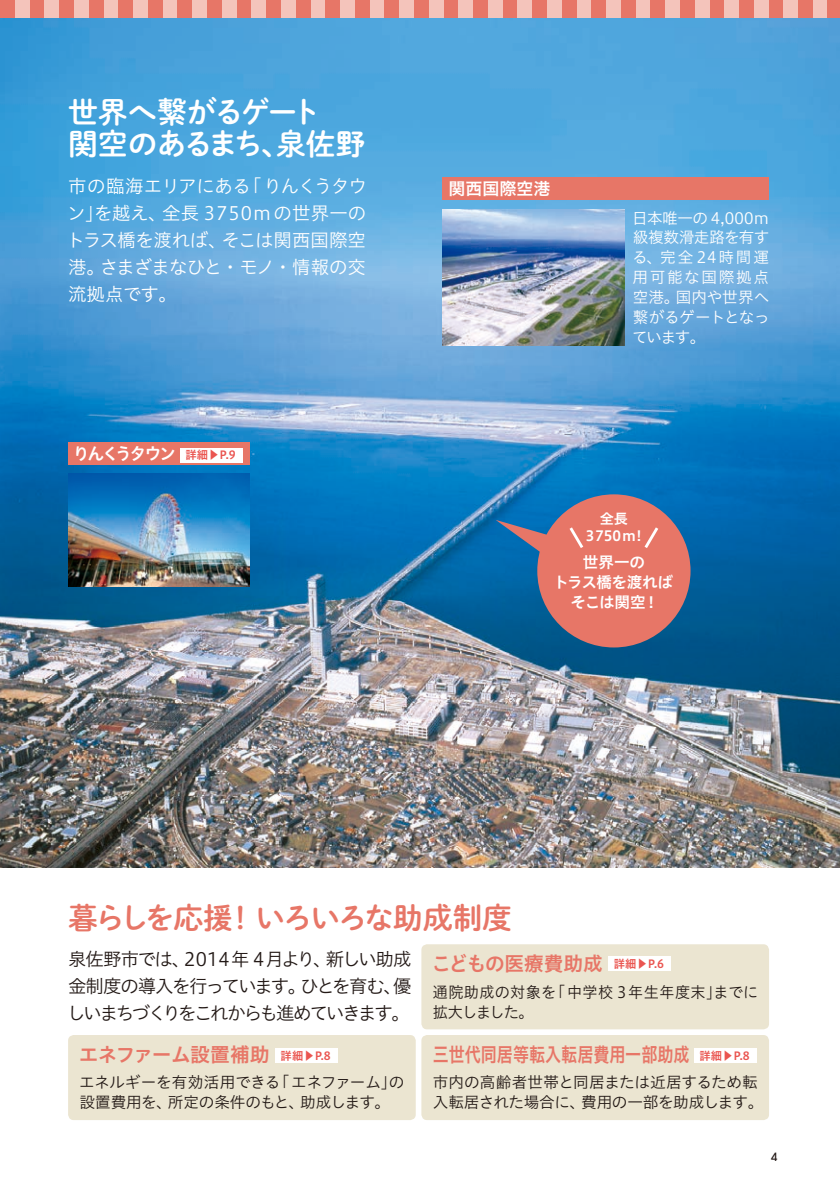
<style>
.page{position:relative;width:840px;height:1191px;background:#fff}
.page>*{position:absolute;margin:0;border:0;box-sizing:border-box;transform-origin:0 0}
.t1{font:29.8px/32.6px "Shuei M Go Std B";letter-spacing:-.02em;color:#fff}
.t2{font:29.8px "Shuei M Go Std B";letter-spacing:-.075em;color:#e77667}
.t3{font:19.8px "Hiragino UD Sans Std N W6";color:#e77667;scale:.81 1}
.t4{font:19.8px "Hiragino UD Sans Std N W6";letter-spacing:-.03em;color:#e77667}
.t5{font:19.8px "Hiragino UD Sans Std N W6";color:#e77667}
.t6{font:18.4px/27px "Hiragino UD Sans Std N W3";letter-spacing:-.01em;color:#fff;text-align:justify}
.t7{font:18.4px/27px "Hiragino UD Sans Std N W3";letter-spacing:-.115em;color:#231916;text-align:justify}
.t8{font:17px "Hiragino UD Sans Std N W6";letter-spacing:-.145em;color:#fff}
.t9{font:17px "Hiragino UD Sans Std N W6";letter-spacing:-.125em;color:#fff}
.t10{font:15.6px/19.8px "Hiragino UD Sans Std N W3";letter-spacing:-.01em;color:#231916}
.t11{font:15.6px/19.8px "Hiragino UD Sans Std N W3";letter-spacing:.005em;color:#fff;text-align:justify}
.t12{font:15.6px/19.8px "Hiragino UD Sans Std N W3";letter-spacing:.015em;color:#231916}
.t13{font:15.6px/19.8px "Hiragino UD Sans Std N W6";letter-spacing:-.025em;color:#fff;text-align:center}
.t14{font:14.2px/17px "Hiragino UD Sans Std N W6";color:#fff;text-align:center}
.t15{font:500 11.4px "Avant Garde";color:#231916}
.s1{font-size:11.4px;color:#ea5550}
.s2{font-family:"Gothic MB101 Pro";font-weight:700;font-size:11.4px;color:#ea5550}
</style>
<div class="page">
<img style="left:0;top:17px;width:839px;height:850px">
<div style="left:0;top:0;width:15px;height:17px;background:#e77667"></div>
<div style="left:15px;top:0;width:15px;height:17px;background:#f4c4bb"></div>
<div style="left:30px;top:0;width:15px;height:17px;background:#e77667"></div>
<div style="left:45px;top:0;width:14px;height:17px;background:#f4c4bb"></div>
<div style="left:59px;top:0;width:15px;height:17px;background:#e77667"></div>
<div style="left:74px;top:0;width:15px;height:17px;background:#f4c4bb"></div>
<div style="left:89px;top:0;width:15px;height:17px;background:#e77667"></div>
<div style="left:104px;top:0;width:14px;height:17px;background:#f4c4bb"></div>
<div style="left:118px;top:0;width:15px;height:17px;background:#e77667"></div>
<div style="left:133px;top:0;width:15px;height:17px;background:#f4c4bb"></div>
<div style="left:148px;top:0;width:15px;height:17px;background:#e77667"></div>
<div style="left:163px;top:0;width:14px;height:17px;background:#f4c4bb"></div>
<div style="left:177px;top:0;width:15px;height:17px;background:#e77667"></div>
<div style="left:192px;top:0;width:15px;height:17px;background:#f4c4bb"></div>
<div style="left:207px;top:0;width:15px;height:17px;background:#e77667"></div>
<div style="left:222px;top:0;width:14px;height:17px;background:#f4c4bb"></div>
<div style="left:236px;top:0;width:15px;height:17px;background:#e77667"></div>
<div style="left:251px;top:0;width:15px;height:17px;background:#f4c4bb"></div>
<div style="left:266px;top:0;width:15px;height:17px;background:#e77667"></div>
<div style="left:281px;top:0;width:15px;height:17px;background:#f4c4bb"></div>
<div style="left:296px;top:0;width:14px;height:17px;background:#e77667"></div>
<div style="left:310px;top:0;width:15px;height:17px;background:#f4c4bb"></div>
<div style="left:325px;top:0;width:15px;height:17px;background:#e77667"></div>
<div style="left:340px;top:0;width:15px;height:17px;background:#f4c4bb"></div>
<div style="left:355px;top:0;width:14px;height:17px;background:#e77667"></div>
<div style="left:369px;top:0;width:15px;height:17px;background:#f4c4bb"></div>
<div style="left:384px;top:0;width:15px;height:17px;background:#e77667"></div>
<div style="left:399px;top:0;width:15px;height:17px;background:#f4c4bb"></div>
<div style="left:414px;top:0;width:14px;height:17px;background:#e77667"></div>
<div style="left:428px;top:0;width:15px;height:17px;background:#f4c4bb"></div>
<div style="left:443px;top:0;width:15px;height:17px;background:#e77667"></div>
<div style="left:458px;top:0;width:15px;height:17px;background:#f4c4bb"></div>
<div style="left:473px;top:0;width:14px;height:17px;background:#e77667"></div>
<div style="left:487px;top:0;width:15px;height:17px;background:#f4c4bb"></div>
<div style="left:502px;top:0;width:15px;height:17px;background:#e77667"></div>
<div style="left:517px;top:0;width:15px;height:17px;background:#f4c4bb"></div>
<div style="left:532px;top:0;width:14px;height:17px;background:#e77667"></div>
<div style="left:546px;top:0;width:15px;height:17px;background:#f4c4bb"></div>
<div style="left:561px;top:0;width:15px;height:17px;background:#e77667"></div>
<div style="left:576px;top:0;width:15px;height:17px;background:#f4c4bb"></div>
<div style="left:591px;top:0;width:15px;height:17px;background:#e77667"></div>
<div style="left:606px;top:0;width:14px;height:17px;background:#f4c4bb"></div>
<div style="left:620px;top:0;width:15px;height:17px;background:#e77667"></div>
<div style="left:635px;top:0;width:15px;height:17px;background:#f4c4bb"></div>
<div style="left:650px;top:0;width:15px;height:17px;background:#e77667"></div>
<div style="left:665px;top:0;width:14px;height:17px;background:#f4c4bb"></div>
<div style="left:679px;top:0;width:15px;height:17px;background:#e77667"></div>
<div style="left:694px;top:0;width:15px;height:17px;background:#f4c4bb"></div>
<div style="left:709px;top:0;width:15px;height:17px;background:#e77667"></div>
<div style="left:724px;top:0;width:14px;height:17px;background:#f4c4bb"></div>
<div style="left:738px;top:0;width:15px;height:17px;background:#e77667"></div>
<div style="left:753px;top:0;width:15px;height:17px;background:#f4c4bb"></div>
<div style="left:768px;top:0;width:15px;height:17px;background:#e77667"></div>
<div style="left:783px;top:0;width:14px;height:17px;background:#f4c4bb"></div>
<div style="left:797px;top:0;width:15px;height:17px;background:#e77667"></div>
<div style="left:812px;top:0;width:15px;height:17px;background:#f4c4bb"></div>
<div style="left:827px;top:0;width:12px;height:17px;background:#e77667"></div>
<div style="left:68px;top:1035px;width:347px;height:85px;background:#ebe5d1;border-radius:6px"></div>
<div style="left:275px;top:1048px;width:62px;height:14px;background:#fff"></div>
<div style="left:421px;top:1035px;width:347px;height:85px;background:#ebe5d1;border-radius:6px"></div>
<div style="left:693px;top:1048px;width:62px;height:14px;background:#fff"></div>
<div style="left:421px;top:944px;width:347px;height:85px;background:#ebe5d1;border-radius:6px"></div>
<div style="left:607px;top:956px;width:63px;height:15px;background:#fff"></div>
<svg style="left:495px;top:520px;width:59px;height:37px;background:#3a6fa1"></svg>
<div style="left:537px;top:494px;width:153px;height:153px;background:#e77667;border-radius:50%"></div>
<svg style="left:569px;top:527px;width:15px;height:21px"></svg>
<svg style="left:644px;top:527px;width:15px;height:21px"></svg>
<img style="left:68px;top:473px;width:181px;height:114px">
<div style="left:68px;top:442px;width:181px;height:23px;background:#e77667"></div>
<div style="left:180px;top:448px;width:62px;height:14px;background:#fff"></div>
<div style="left:442px;top:177px;width:326px;height:23px;background:#e77667"></div>
<img style="left:442px;top:210px;width:182px;height:136px">
<h1 class="t1" style="left:68px;top:94px;width:299px">世界へ繋がるゲート<br>関空のあるまち、泉佐野</h1>
<p class="t6" style="left:66px;top:172px;width:302px">市の臨海エリアにある「りんくうタウン」を越え、全長 3750mの世界一のトラス橋を渡れば、そこは関西国際空港。さまざまなひと・モノ・情報の交流拠点です。</p>
<p class="t9" style="left:448px;top:176px;width:104px">関西国際空港</p>
<p class="t11" style="left:631px;top:207px;width:139px">日本唯一の 4,000m級複数滑走路を有する、完全24時間運用可能な国際拠点空港。国内や世界へ繋がるゲートとなっています。</p>
<p class="t8" style="left:73px;top:441px;width:164px">りんくうタウン <span class="s1">詳細</span><span class="s2">▶</span><span class="s1">P.9</span></p>
<p class="t14" style="left:585px;top:509px;width:57px">全長<br>3750m!</p>
<p class="t13" style="left:553px;top:551px;width:121px">世界一の<br>トラス橋を渡ればそこは関空！</p>
<h1 class="t2" style="left:68px;top:896px;width:445px">暮らしを応援！ いろいろな助成制度</h1>
<p class="t7" style="left:67px;top:944px;width:346px">泉佐野市では、2014年 4月より、新しい助成金制度の導入を行っています。ひとを育む、優しいまちづくりをこれからも進めていきます。</p>
<p class="t5" style="left:431px;top:948px;width:234px">こどもの医療費助成 <span class="s1">詳細</span><span class="s2">▶</span><span class="s1">P.6</span></p>
<p class="t12" style="left:432px;top:981px;width:327px">通院助成の対象を「中学校 3年生年度末」までに拡大しました。</p>
<p class="t4" style="left:79px;top:1039px;width:253px">エネファーム設置補助 <span class="s1">詳細</span><span class="s2">▶</span><span class="s1">P.8</span></p>
<p class="t3" style="left:432px;top:1039px;width:392px">三世代同居等転入転居費用一部助成 <span class="s1">詳細</span><span class="s2">▶</span><span class="s1">P.8</span></p>
<p class="t10" style="left:79px;top:1071px;width:327px">エネルギーを有効活用できる「エネファーム」の設置費用を、所定の条件のもと、助成します。</p>
<p class="t10" style="left:432px;top:1071px;width:332px">市内の高齢者世帯と同居または近居するため転入転居された場合に、費用の一部を助成します。</p>
<p class="t15" style="left:770px;top:1150px;width:8px">4</p>
</div>
